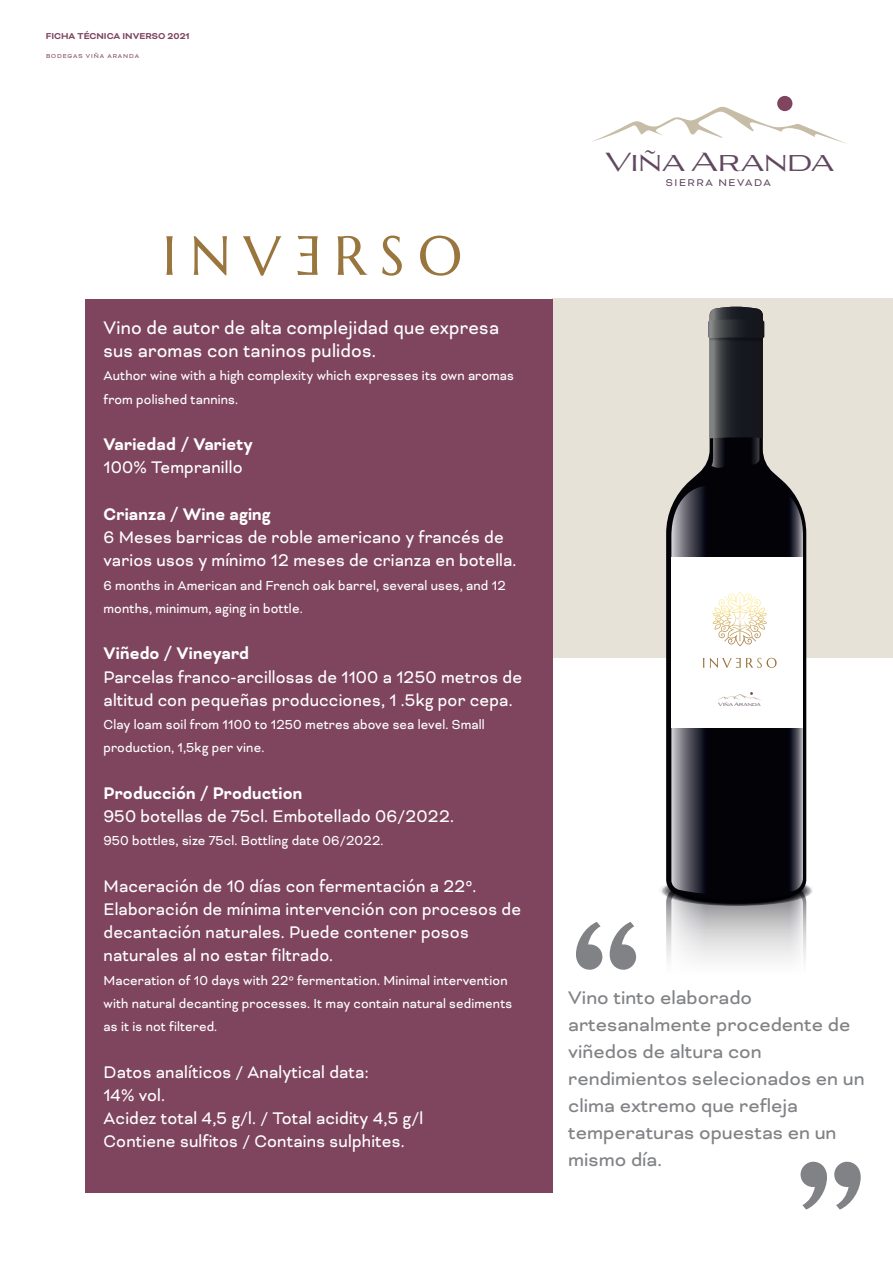
<style>
.page{position:relative;width:893px;height:1263px;background:#fff}
.page>*{position:absolute;margin:0;border:0;box-sizing:border-box;transform-origin:0 0}
.t1{font:25.5px "Aviano Flare";color:#614860}
.t2{font:21px/27px "Bicyclette";color:#808285}
.t3{font:21px/23.2px "Bicyclette";letter-spacing:.01em;color:#fff;scale:.93 1}
.t4{font:19.35px/23.2px "Bicyclette";letter-spacing:.01em;color:#fff;scale:.93 1}
.t5{font:700 19.35px "Bicyclette";letter-spacing:.01em;color:#fff;scale:.93 1}
.t6{font:15px/23.2px "Bicyclette";letter-spacing:.01em;color:#fff;scale:.93 1}
.t7{font:11.25px "Bicyclette";letter-spacing:.14em;color:#614860}
.t8{font:700 9.9px "Bicyclette";color:#7f455e}
.t9{font:6.6px "Bicyclette";letter-spacing:.14em;color:#7f455e}
.t10{font:4.65px "Aviano Flare";color:#614860}
</style>
<div class="page">
<div style="left:552px;top:298px;width:340px;height:360px;background:#e7e2d8"></div>
<div style="left:85px;top:299px;width:468px;height:894px;background:#7f455e"></div>
<svg style="left:592px;top:107px;width:255px;height:37px"></svg>
<div style="left:777px;top:96px;width:15px;height:15px;background:#7f455e;border-radius:50%"></div>
<svg style="left:685px;top:306px;width:103px;height:180px"></svg>
<svg style="left:708px;top:307px;width:56px;height:161px;background:#2f3035"></svg>
<svg style="left:661px;top:486px;width:151px;height:475px"></svg>
<svg style="left:723px;top:601px;width:37px;height:37px"></svg>
<svg style="left:166px;top:236px;width:7px;height:39px"></svg>
<svg style="left:194px;top:236px;width:33px;height:39px"></svg>
<svg style="left:243px;top:236px;width:38px;height:40px"></svg>
<svg style="left:297px;top:236px;width:21px;height:39px"></svg>
<svg style="left:338px;top:236px;width:30px;height:39px"></svg>
<svg style="left:382px;top:236px;width:20px;height:40px"></svg>
<svg style="left:420px;top:236px;width:40px;height:40px"></svg>
<svg style="left:801px;top:1162px;width:60px;height:47px"></svg>
<svg style="left:576px;top:922px;width:60px;height:48px"></svg>
<p class="t8" style="left:46px;top:30px;width:145px">FICHA TÉCNICA INVERSO 2021</p>
<p class="t9" style="left:46px;top:52px;width:94px">BODEGAS VIÑA ARANDA</p>
<h1 class="t1" style="left:605px;top:147px;width:230px">Viña Aranda</h1>
<p class="t7" style="left:666px;top:177px;width:107px">SIERRA NEVADA</p>
<p class="t3" style="left:104px;top:316px;width:427px">Vino de autor de alta complejidad que expresa sus aromas con taninos pulidos.</p>
<p class="t6" style="left:104px;top:364px;width:443px">Author wine with a high complexity which expresses its own aromas from polished tannins.</p>
<p class="t5" style="left:104px;top:433px;width:162px">Variedad / Variety</p>
<p class="t4" style="left:104px;top:456px;width:151px">100% Tempranillo</p>
<p class="t5" style="left:104px;top:503px;width:181px">Crianza / Wine aging</p>
<p class="t4" style="left:104px;top:526px;width:446px">6 Meses barricas de roble americano y francés de varios usos y mínimo 12 meses de crianza en botella.</p>
<p class="t6" style="left:104px;top:573px;width:434px">6 months in American and French oak barrel, several uses, and 12 months, minimum, aging in bottle.</p>
<p class="t5" style="left:104px;top:642px;width:158px">Viñedo / Vineyard</p>
<p class="t4" style="left:104px;top:665px;width:452px">Parcelas franco-arcillosas de 1100 a 1250 metros de altitud con pequeñas producciones, 1 .5kg por cepa.</p>
<p class="t6" style="left:104px;top:713px;width:411px">Clay loam soil from 1100 to 1250 metres above sea level. Small production, 1,5kg per vine.</p>
<p class="t5" style="left:104px;top:781px;width:215px">Producción / Production</p>
<p class="t4" style="left:104px;top:804px;width:378px">950 botellas de 75cl. Embotellado 06/2022.</p>
<p class="t6" style="left:104px;top:829px;width:303px">950 bottles, size 75cl. Bottling date 06/2022.</p>
<p class="t4" style="left:104px;top:874px;width:450px">Maceración de 10 días con fermentación a 22º.<br>Elaboración de mínima intervención con procesos de decantación naturales. Puede contener posos naturales al no estar filtrado.</p>
<p class="t6" style="left:104px;top:968px;width:441px">Maceration of 10 days with 22º fermentation. Minimal intervention with natural decanting processes. It may contain natural sediments as it is not filtered.</p>
<p class="t4" style="left:104px;top:1060px;width:345px">Datos analíticos / Analytical data:<br>14% vol.<br>Acidez total 4,5 g/l. / Total acidity 4,5 g/l<br>Contiene sulfitos / Contains sulphites.</p>
<p class="t10" style="left:718px;top:701px;width:44px">Viña Aranda</p>
<p class="t2" style="left:568px;top:984px;width:298px">Vino tinto elaborado artesanalmente procedente de viñedos de altura con rendimientos selecionados en un clima extremo que refleja temperaturas opuestas en un mismo día.</p>
</div>
